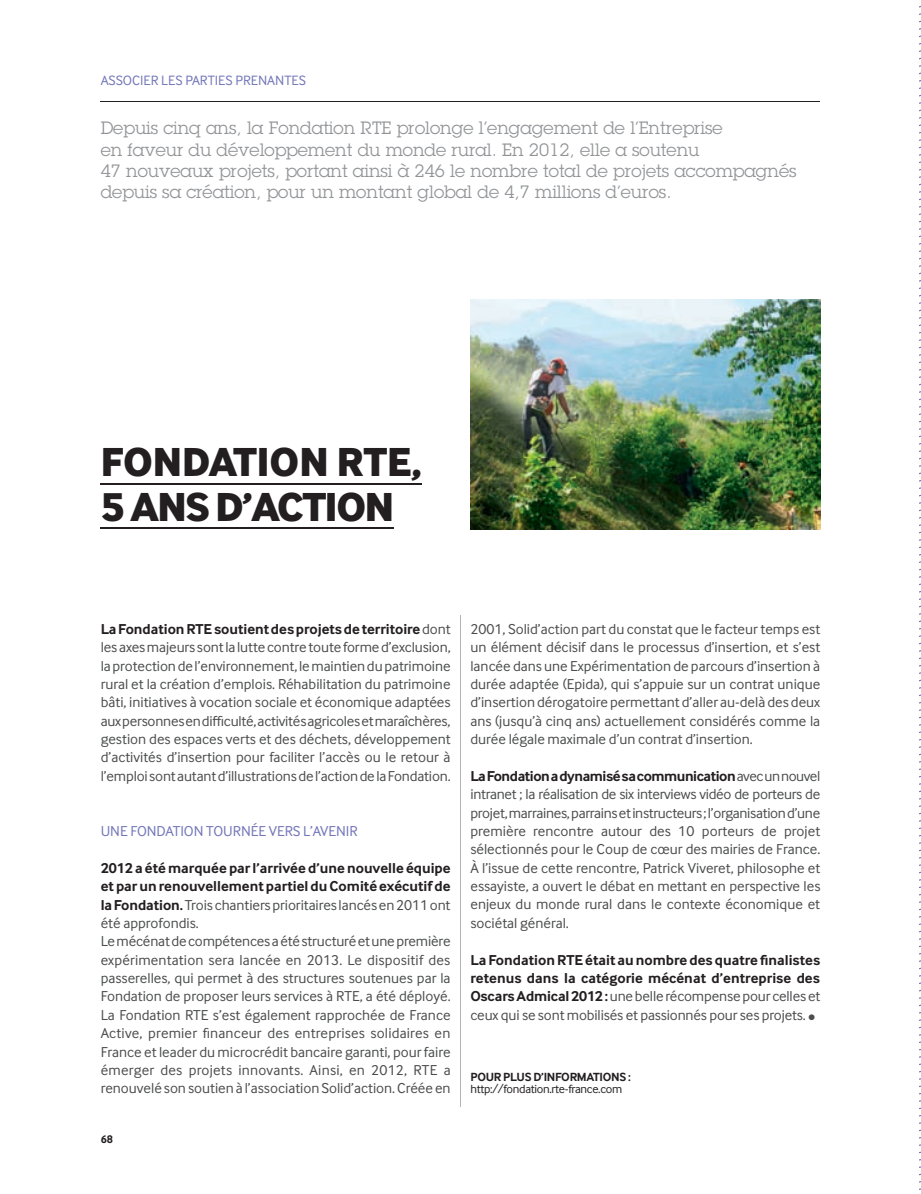
<style>
.page{position:relative;width:921px;height:1194px;background:#fff}
.page>*{position:absolute;margin:0;border:0;box-sizing:border-box;transform-origin:0 0}
.t1{font:800 42px/44.8px "Inter Face";letter-spacing:-.03em;color:#231f20}
.t2{font:17.5px/21px "Lubalin Graph";color:#919396}
.t3{font:14.88px/18.4px "Inter Face";color:#4b4c4d;text-align:justify}
.t4{font:700 14.88px/18.4px "Inter Face";color:#231f20;text-align:justify}
.t5{font:14.88px "Inter Face";color:#7377b9}
.t6{font:14px "Inter Face";color:#7377b9}
.t7{font:12.25px "Inter Face";letter-spacing:-.025em;color:#231f20}
.t8{font:700 12.25px "Inter Face";letter-spacing:-.025em;color:#231f20}
.t9{font:700 11.55px "Inter Face";color:#231f20}
.s1{font-weight:700;color:#231f20}
.s2{font-weight:400;color:#4b4c4d}
</style>
<div class="page">
<svg style="left:919px;top:0;width:2px;height:1190px"></svg>
<hr style="left:101px;top:482px;width:321px;height:2px;background:#231f20">
<hr style="left:101px;top:527px;width:293px;height:2px;background:#231f20">
<hr style="left:101px;top:101px;width:719px;height:1px;background:#231f20">
<img style="left:470px;top:299px;width:350px;height:230px">
<hr style="left:460px;top:615px;width:1px;height:491px;background:#b2b3b7">
<p class="t6" style="left:101px;top:72px;width:207px">ASSOCIER LES PARTIES PRENANTES</p>
<p class="t2" style="left:101px;top:119px;width:697px">Depuis cinq ans, la Fondation RTE prolonge l’engagement de l’Entreprise<br>en faveur du développement du monde rural. En 2012, elle a soutenu<br>47 nouveaux projets, portant ainsi à 246 le nombre total de projets accompagnés depuis sa création, pour un montant global de 4,7 millions d’euros.</p>
<h1 class="t1" style="left:101px;top:438px;width:323px">FONDATION RTE,<br>5 ANS D’ACTION</h1>
<p class="t3" style="left:101px;top:619px;width:352px"><span class="s1">La Fondation RTE soutient des projets de territoire</span> dont les axes majeurs sont la lutte contre toute forme d’exclusion, la protection de l’environnement, le maintien du patrimoine rural et la création d’emplois. Réhabilitation du patrimoine bâti, initiatives à vocation sociale et économique adaptées aux personnes en difficulté, activités agricoles et maraîchères, gestion des espaces verts et des déchets, développement d’activités d’insertion pour faciliter l’accès ou le retour à l’emploi sont autant d’illustrations de l’action de la Fondation.</p>
<p class="t5" style="left:101px;top:821px;width:258px">UNE FONDATION TOURNÉE VERS L’AVENIR</p>
<p class="t3" style="left:101px;top:858px;width:351px;text-align:left"><span class="s1">2012 a été marquée par l’arrivée d’une nouvelle équipe et par un renouvellement partiel du Comité exécutif de la Fondation.</span>Trois chantiers prioritaires lancés en 2011 ont été approfondis.<br>Le mécénat de compétences a été structuré et une première expérimentation sera lancée en 2013. Le dispositif des passerelles, qui permet à des structures soutenues par la Fondation de proposer leurs services à RTE, a été déployé.<br>La Fondation RTE s’est également rapprochée de France Active, premier financeur des entreprises solidaires en France et leader du microcrédit bancaire garanti, pour faire émerger des projets innovants. Ainsi, en 2012, RTE a renouvelé son soutien à l’association Solid’action. Créée en</p>
<p class="t9" style="left:101px;top:1132px;width:14px">68</p>
<p class="t3" style="left:470px;top:619px;width:351px">2001, Solid’action part du constat que le facteur temps est un élément décisif dans le processus d’insertion, et s’est lancée dans une Expérimentation de parcours d’insertion à durée adaptée (Epida), qui s’appuie sur un contrat unique d’insertion dérogatoire permettant d’aller au-delà des deux ans (jusqu’à cinq ans) actuellement considérés comme la durée légale maximale d’un contrat d’insertion.</p>
<p class="t3" style="left:470px;top:766px;width:351px"><span class="s1">La Fondation a dynamisé sa communication</span> avec un nouvel intranet ; la réalisation de six interviews vidéo de porteurs de projet, marraines, parrains et instructeurs; l’organisation d’une première rencontre autour des 10 porteurs de projet sélectionnés pour le Coup de cœur des mairies de France.<br>À l’issue de cette rencontre, Patrick Viveret, philosophe et essayiste, a ouvert le débat en mettant en perspective les enjeux du monde rural dans le contexte économique et sociétal général.</p>
<p class="t4" style="left:470px;top:949px;width:351px">La Fondation RTE était au nombre des quatre finalistes retenus dans la catégorie mécénat d’entreprise des Oscars Admical 2012: <span class="s2">une belle récompense pour celles et ceux qui se sont mobilisés et passionnés pour ses projets. •</span></p>
<p class="t8" style="left:470px;top:1069px;width:162px">POUR PLUS D’INFORMATIONS :</p>
<p class="t7" style="left:470px;top:1081px;width:153px">http://fondation.rte-france.com</p>
</div>
